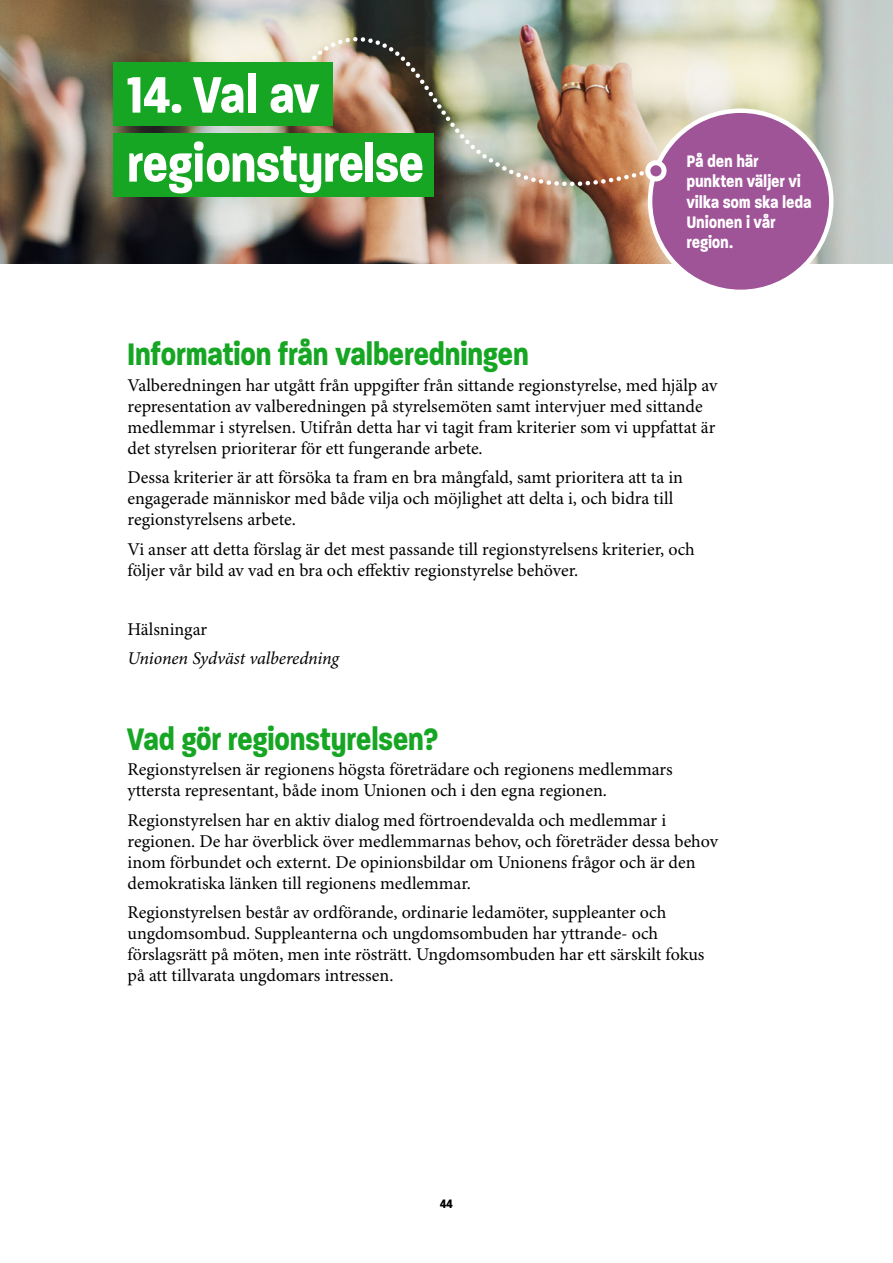
<style>
.page{position:relative;width:893px;height:1263px;background:#fff}
.page>*{position:absolute;margin:0;border:0;box-sizing:border-box;transform-origin:0 0}
.t1{font:700 69px/69px "Paralucent Condensed";color:#fff}
.t2{font:700 42px "Paralucent Condensed";color:#17a624}
.t3{font:700 22.5px/20.2px "Paralucent Condensed";letter-spacing:.005em;color:#fff}
.t4{font:18px/21px "Minion Pro";color:#000}
.t5{font:italic 18px "Minion Pro";letter-spacing:-.01em;color:#000}
.t6{font:700 16.5px "Paralucent Condensed";color:#000}
</style>
<div class="page">
<img style="left:0;top:0;width:893px;height:264px">
<div style="left:650px;top:111px;width:181px;height:181px;background:#a05498;border-radius:50%"></div>
<div style="left:648px;top:108px;width:185px;height:186px;border:4px solid #fff;border-radius:50%"></div>
<div style="left:113px;top:62px;width:220px;height:64px;background:#17a624"></div>
<div style="left:113px;top:134px;width:321px;height:63px;background:#17a624"></div>
<img style="left:314px;top:36px;width:352px;height:161px">
<h1 class="t1" style="left:128px;top:58px;width:298px">14. Val av regionstyrelse</h1>
<p class="t3" style="left:687px;top:150px;width:126px">På den här punkten väljer vi vilka som ska leda<br>Unionen i vår region.</p>
<h2 class="t2" style="left:128px;top:332px;width:403px">Information från valberedningen</h2>
<p class="t4" style="left:128px;top:375px;width:591px">Valberedningen har utgått från uppgifter från sittande regionstyrelse, med hjälp av representation av valberedningen på styrelsemöten samt intervjuer med sittande medlemmar i styrelsen. Utifrån detta har vi tagit fram kriterier som vi uppfattat är det styrelsen prioriterar för ett fungerande arbete.</p>
<p class="t4" style="left:128px;top:468px;width:557px">Dessa kriterier är att försöka ta fram en bra mångfald, samt prioritera att ta in engagerade människor med både vilja och möjlighet att delta i, och bidra till regionstyrelsens arbete.</p>
<p class="t4" style="left:128px;top:539px;width:569px">Vi anser att detta förslag är det mest passande till regionstyrelsens kriterier, och följer vår bild av vad en bra och effektiv regionstyrelse behöver.</p>
<p class="t4" style="left:128px;top:619px;width:81px">Hälsningar</p>
<p class="t5" style="left:128px;top:648px;width:213px">Unionen Sydväst valberedning</p>
<h2 class="t2" style="left:128px;top:716px;width:313px">Vad gör regionstyrelsen?</h2>
<p class="t4" style="left:128px;top:760px;width:547px">Regionstyrelsen är regionens högsta företrädare och regionens medlemmars yttersta representant, både inom Unionen och i den egna regionen.</p>
<p class="t4" style="left:128px;top:810px;width:592px">Regionstyrelsen har en aktiv dialog med förtroendevalda och medlemmar i regionen. De har överblick över medlemmarnas behov, och företräder dessa behov inom förbundet och externt. De opinionsbildar om Unionens frågor och är den demokratiska länken till regionens medlemmar.</p>
<p class="t4" style="left:128px;top:903px;width:578px">Regionstyrelsen består av ordförande, ordinarie ledamöter, suppleanter och ungdomsombud. Suppleanterna och ungdomsombuden har yttrande- och förslagsrätt på möten, men inte rösträtt. Ungdomsombuden har ett särskilt fokus på att tillvarata ungdomars intressen.</p>
<p class="t6" style="left:440px;top:1195px;width:14px">44</p>
</div>
